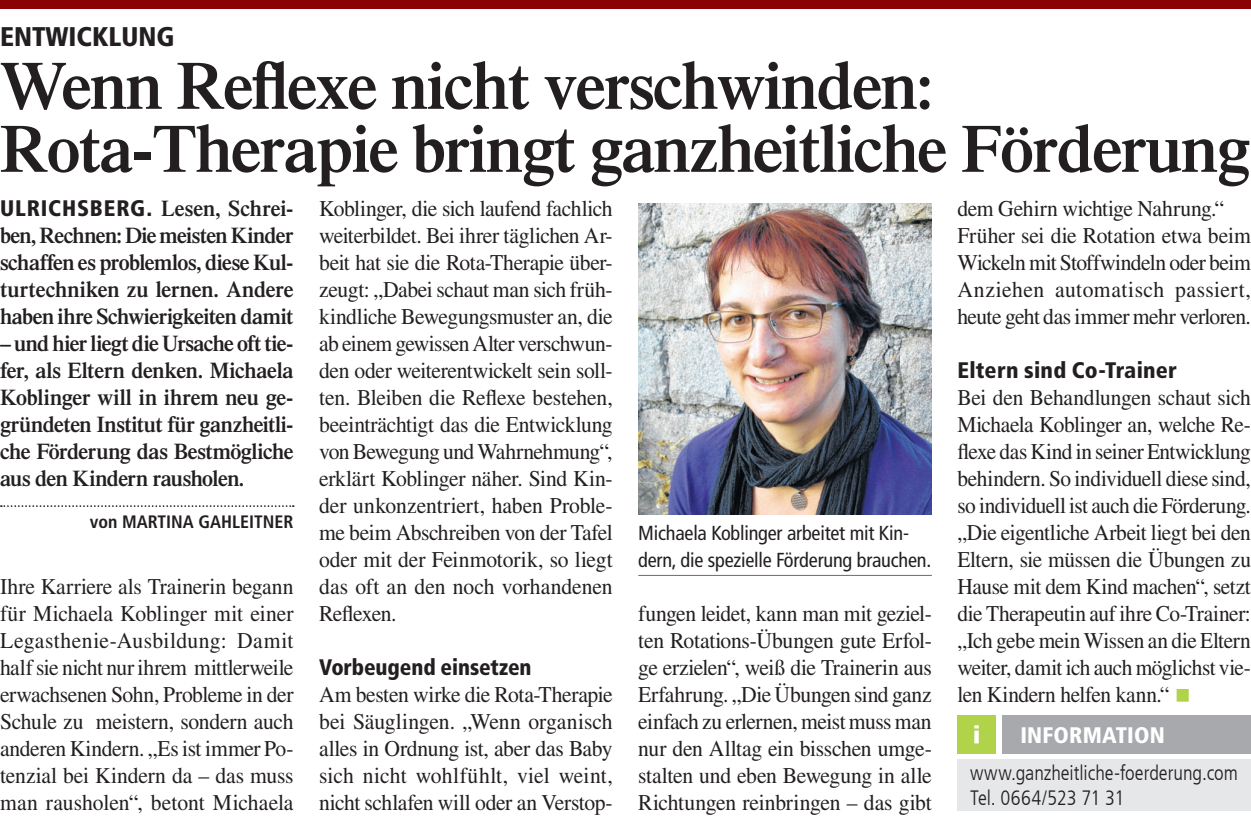
<style>
.page{position:relative;width:1251px;height:823px;background:#fff}
.page>*{position:absolute;margin:0;border:0;box-sizing:border-box;transform-origin:0 0}
.Titel_30{font:600 67.5px/63px "Times LT Std";letter-spacing:-.02em;color:#231f20}
.Schlagwort{font:900 condensed 27px "Frutiger LT Com";color:#231f20}
.Fließtext{font:22.5px/27px "Times LT Std";letter-spacing:-.01em;color:#231f20;text-align:justify;scale:.96 1}
.Fließtext-2{font:22.5px/27px "Times LT Std";letter-spacing:-.01em;color:#231f20;text-align:justify;scale:.95 1}
.Vorspann{font:600 22.5px/27px "Times LT Std";letter-spacing:-.02em;color:#231f20;text-align:justify}
.Zwischentitel{font:900 condensed 22.5px "Frutiger LT Com";letter-spacing:-.005em;color:#231f20}
.Zwischentitel-2{font:900 condensed 22.5px "Frutiger LT Com";letter-spacing:-.005em;color:#231f20;scale:.96 1}
.Infokasten_Header{font:900 condensed 22.5px "Frutiger LT Com";letter-spacing:.01em;color:#fff}
.Infokasten{font:300 condensed 20.7px "Frutiger LT Com";letter-spacing:-.005em;color:#231f20}
.Bildtext{font:condensed 20.25px/27px "Frutiger LT Com";letter-spacing:-.01em;color:#231f20}
.Redakteur_Name{font:700 condensed 18px "Frutiger LT Com";color:#231f20}
.s1{font-family:"Frutiger LT Com";font-weight:900;font-stretch:condensed}
</style>
<div class="page">
<svg style="left:1px;top:505px;width:293px;height:2px"></svg>
<div style="left:0;top:0;width:1250px;height:9px;background:#8b0202"></div>
<hr style="left:638px;top:575px;width:293px;height:1px;background:#6c6d70">
<img style="left:638px;top:203px;width:293px;height:311px">
<div style="left:957px;top:759px;width:293px;height:52px;background:#e6e7e9"></div>
<div style="left:957px;top:715px;width:38px;height:38px;background:#b1d349"></div>
<div style="left:1001px;top:715px;width:249px;height:38px;background:#a8a9ad"></div>
<svg style="left:974px;top:730px;width:4px;height:13px"></svg>
<svg style="left:974px;top:725px;width:4px;height:3px"></svg>
<p class="Schlagwort" style="left:0;top:20px;width:176px">ENTWICKLUNG</p>
<p class="Titel_30" style="left:0;top:53px;width:1251px">Wenn Reflexe nicht verschwinden:<br>Rota-Therapie bringt ganzheitliche Förderung</p>
<p class="Vorspann" style="left:0;top:194px;width:295px"><span class="s1">ULRICHSBERG.</span> Lesen, Schrei&shy;ben, Rechnen: Die meisten Kinder schaffen es problemlos, diese Kul&shy;turtechniken zu lernen. Andere haben ihre Schwierigkeiten damit</p>
<p class="Vorspann" style="left:0;top:329px;width:295px">– und hier liegt die Ursache oft tie&shy;fer, als Eltern denken. Michaela Koblinger will in ihrem neu ge&shy;gründeten Institut für ganzheitli&shy;che Förderung das Bestmögliche aus den Kindern rausholen.</p>
<p class="Redakteur_Name" style="left:90px;top:511px;width:205px">von MARTINA GAHLEITNER</p>
<p class="Fließtext" style="left:319px;top:195px;width:307px">Koblinger, die sich laufend fachlich weiterbildet. Bei ihrer täglichen Ar&shy;beit hat sie die Rota-Therapie über&shy;zeugt: „Dabei schaut man sich früh&shy;kindliche Bewegungsmuster an, die ab einem gewissen Alter verschwun&shy;den oder weiterentwickelt sein soll&shy;ten. Bleiben die Reflexe bestehen, beeinträchtigt das die Entwicklung von Bewegung und Wahrnehmung“, erklärt Koblinger näher. Sind Kin&shy;der unkonzentriert, haben Proble&shy;me beim Abschreiben von der Tafel oder mit der Feinmotorik, so liegt das oft an den noch vorhandenen Reflexen.</p>
<p class="Zwischentitel-2" style="left:319px;top:654px;width:223px">Vorbeugend einsetzen</p>
<p class="Fließtext" style="left:319px;top:681px;width:307px">Am besten wirke die Rota-Therapie bei Säuglingen. „Wenn organisch alles in Ordnung ist, aber das Baby sich nicht wohlfühlt, viel weint, nicht schlafen will oder an Verstop-</p>
<p class="Fließtext" style="left:957px;top:195px;width:279px">dem Gehirn wichtige Nahrung.“</p>
<p class="Fließtext" style="left:957px;top:222px;width:307px">Früher sei die Rotation etwa beim Wickeln mit Stoffwindeln oder beim Anziehen automatisch passiert, heute geht das immer mehr verloren.</p>
<p class="Zwischentitel" style="left:957px;top:357px;width:221px">Eltern sind Co-Trainer</p>
<p class="Fließtext-2" style="left:957px;top:384px;width:310px">Bei den Behandlungen schaut sich Michaela Koblinger an, welche Re&shy;flexe das Kind in seiner Entwicklung behindern. So individuell diese sind, so individuell ist auch die Förderung. „Die eigentliche Arbeit liegt bei den Eltern, sie müssen die Übungen zu Hause mit dem Kind machen“, setzt die Therapeutin auf ihre Co-Trainer: „Ich gebe mein Wissen an die Eltern weiter, damit ich auch möglichst vie&shy;len Kindern helfen kann.“</p>
<p class="Bildtext" style="left:638px;top:520px;width:294px">Michaela Koblinger arbeitet mit Kin&shy;dern, die spezielle Förderung brauchen.</p>
<p class="Fließtext" style="left:0;top:573px;width:307px">Ihre Karriere als Trainerin begann für Michaela Koblinger mit einer Legasthenie-Ausbildung: Damit half sie nicht nur ihrem mittlerweile erwachsenen Sohn, Probleme in der Schule zu meistern, sondern auch anderen Kindern. „Es ist immer Po&shy;tenzial bei Kindern da – das muss man rausholen“, betont Michaela</p>
<p class="Fließtext" style="left:638px;top:600px;width:307px">fungen leidet, kann man mit geziel&shy;ten Rotations-Übungen gute Erfol&shy;ge erzielen“, weiß die Trainerin aus Erfahrung. „Die Übungen sind ganz einfach zu erlernen, meist muss man nur den Alltag ein bisschen umge&shy;stalten und eben Bewegung in alle Richtungen reinbringen – das gibt</p>
<p class="Infokasten_Header" style="left:1020px;top:722px;width:146px">INFORMATION</p>
<p class="Infokasten" style="left:969px;top:761px;width:269px">www.ganzheitliche-foerderung.com</p>
<p class="Infokasten" style="left:969px;top:786px;width:156px">Tel. 0664/523 71 31</p>
</div>
